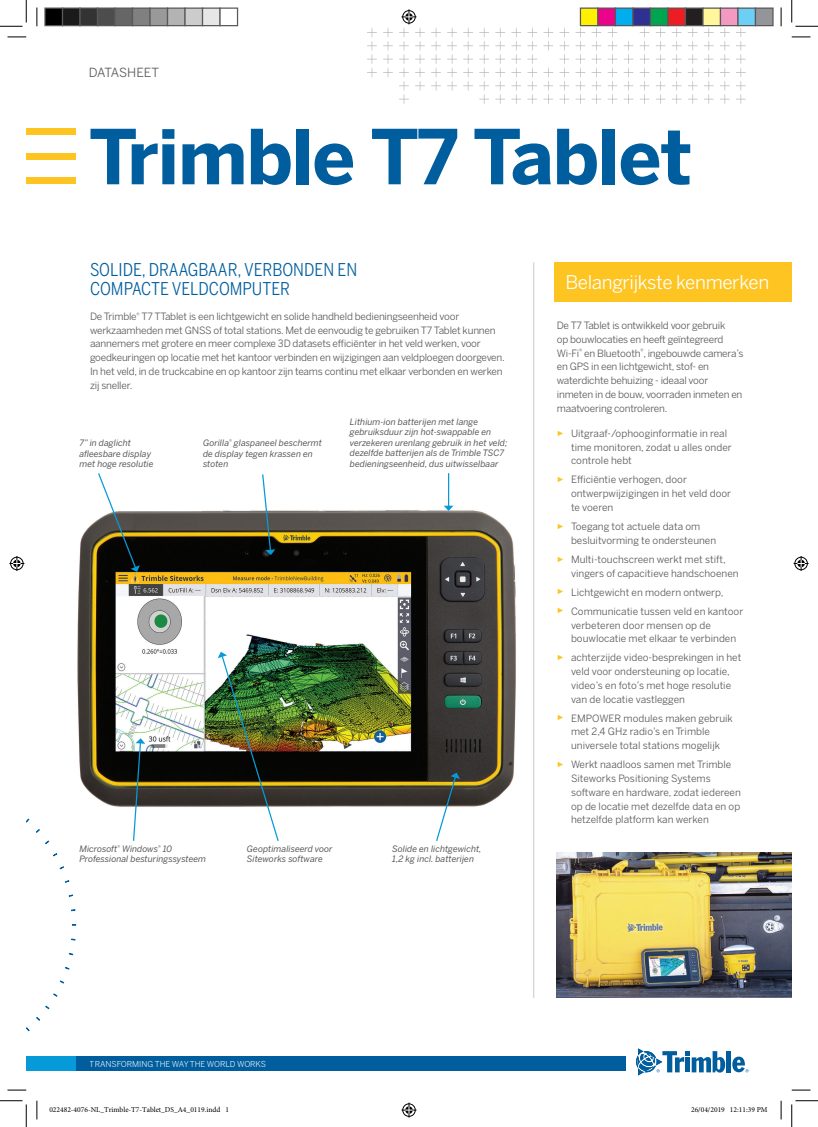
<style>
.page{position:relative;width:818px;height:1127px;background:#fff}
.page>*{position:absolute;margin:0;border:0;box-sizing:border-box;transform-origin:0 0}
.t1{font:700 75px "Benton Sans";letter-spacing:-.02em;color:#005e9e}
.t2{font:18.75px "Benton Sans";letter-spacing:-.02em;color:#fff}
.t3{font:17.5px/18.8px "Benton Sans Condensed";color:#005e9e}
.t4{font:12.5px "Benton Sans";letter-spacing:-.01em;color:#57585a}
.t5{font:10px/13.8px "Benton Sans";color:#57585a}
.t6{font:10px/13.8px "Benton Sans";letter-spacing:-.02em;color:#57585a}
.t7{font:italic 8.75px/10.5px "Benton Sans";color:#57585a}
.t8{font:8.12px "Benton Sans";letter-spacing:-.01em;color:#fff}
.t9{font:7.5px "Minion Pro";color:#000}
.s1{font-family:"Arial";font-size:7.5px;color:#fec422}
</style>
<div class="page">
<div style="left:26px;top:128px;width:50px;height:7px;background:#fec422"></div>
<div style="left:26px;top:153px;width:50px;height:7px;background:#fec422"></div>
<div style="left:26px;top:177px;width:50px;height:7px;background:#fec422"></div>
<div style="left:26px;top:1055px;width:598px;height:15px;background:#069ad9"></div>
<div style="left:76px;top:1055px;width:549px;height:15px;background:#005e9e"></div>
<div style="left:554px;top:262px;width:238px;height:39px;background:#fec422"></div>
<hr style="left:533px;top:262px;width:1px;height:735px;background:#d4d3d3">
<svg style="left:45px;top:1005px;width:5px;height:4px"></svg>
<svg style="left:26px;top:1027px;width:4px;height:4px"></svg>
<img style="left:77px;top:485px;width:439px;height:322px">
<svg style="left:261px;top:474px;width:14px;height:81px"></svg>
<hr style="left:448px;top:473px;width:1px;height:33px;background:#069ad9">
<svg style="left:444px;top:505px;width:9px;height:6px"></svg>
<svg style="left:97px;top:473px;width:43px;height:99px"></svg>
<svg style="left:132px;top:738px;width:13px;height:103px"></svg>
<img style="left:218px;top:651px;width:62px;height:190px">
<svg style="left:435px;top:772px;width:25px;height:69px"></svg>
<img style="left:556px;top:852px;width:235px;height:145px">
<svg style="left:8px;top:36px;width:18px;height:2px"></svg>
<svg style="left:792px;top:36px;width:18px;height:2px"></svg>
<svg style="left:8px;top:1089px;width:18px;height:1px"></svg>
<svg style="left:792px;top:1089px;width:18px;height:1px"></svg>
<svg style="left:36px;top:8px;width:2px;height:18px"></svg>
<svg style="left:36px;top:1100px;width:2px;height:19px"></svg>
<svg style="left:780px;top:8px;width:2px;height:18px"></svg>
<svg style="left:780px;top:1100px;width:2px;height:19px"></svg>
<svg style="left:0;top:0;width:27px;height:27px"></svg>
<svg style="left:0;top:1100px;width:27px;height:26px"></svg>
<svg style="left:791px;top:0;width:27px;height:27px"></svg>
<svg style="left:791px;top:1100px;width:27px;height:26px"></svg>
<svg style="left:367px;top:9px;width:379px;height:95px"></svg>
<svg style="left:401px;top:1102px;width:15px;height:15px"></svg>
<svg style="left:9px;top:556px;width:15px;height:15px"></svg>
<svg style="left:793px;top:556px;width:15px;height:15px"></svg>
<div style="left:45px;top:8px;width:18px;height:18px;background:#000"></div>
<div style="left:44px;top:8px;width:19px;height:18px;border:1px solid #595959"></div>
<div style="left:63px;top:8px;width:17px;height:18px;background:#1a1a1a"></div>
<div style="left:62px;top:8px;width:19px;height:18px;border:1px solid #595959"></div>
<div style="left:80px;top:8px;width:18px;height:18px;background:#333"></div>
<div style="left:79px;top:8px;width:19px;height:18px;border:1px solid #595959"></div>
<div style="left:98px;top:8px;width:17px;height:18px;background:#4d4d4d"></div>
<div style="left:97px;top:8px;width:19px;height:18px;border:1px solid #595959"></div>
<div style="left:115px;top:8px;width:18px;height:18px;background:#666"></div>
<div style="left:114px;top:8px;width:19px;height:18px;border:1px solid #595959"></div>
<div style="left:133px;top:8px;width:17px;height:18px;background:#808080"></div>
<div style="left:132px;top:8px;width:19px;height:18px;border:1px solid #595959"></div>
<div style="left:150px;top:8px;width:18px;height:18px;background:#999"></div>
<div style="left:149px;top:8px;width:19px;height:18px;border:1px solid #595959"></div>
<div style="left:168px;top:8px;width:17px;height:18px;background:#b3b3b3"></div>
<div style="left:167px;top:8px;width:19px;height:18px;border:1px solid #595959"></div>
<div style="left:185px;top:8px;width:18px;height:18px;background:#ccc"></div>
<div style="left:184px;top:8px;width:19px;height:18px;border:1px solid #595959"></div>
<div style="left:203px;top:8px;width:17px;height:18px;background:#e6e6e6"></div>
<div style="left:202px;top:8px;width:19px;height:18px;border:1px solid #595959"></div>
<div style="left:219px;top:8px;width:19px;height:18px;border:1px solid #595959"></div>
<div style="left:580px;top:8px;width:18px;height:18px;background:#fff101"></div>
<div style="left:580px;top:8px;width:18px;height:18px;border:1px solid #595959"></div>
<div style="left:598px;top:8px;width:17px;height:18px;background:#ed028c"></div>
<div style="left:597px;top:8px;width:19px;height:18px;border:1px solid #595959"></div>
<div style="left:615px;top:8px;width:18px;height:18px;background:#00aeef"></div>
<div style="left:615px;top:8px;width:18px;height:18px;border:1px solid #595959"></div>
<div style="left:633px;top:8px;width:17px;height:18px;background:#2e3092"></div>
<div style="left:632px;top:8px;width:19px;height:18px;border:1px solid #595959"></div>
<div style="left:650px;top:8px;width:18px;height:18px;background:#00a54f"></div>
<div style="left:650px;top:8px;width:18px;height:18px;border:1px solid #595959"></div>
<div style="left:668px;top:8px;width:17px;height:18px;background:#ee1d23"></div>
<div style="left:667px;top:8px;width:19px;height:18px;border:1px solid #595959"></div>
<div style="left:685px;top:8px;width:18px;height:18px;background:#231f20"></div>
<div style="left:685px;top:8px;width:18px;height:18px;border:1px solid #595959"></div>
<div style="left:703px;top:8px;width:17px;height:18px;background:#fff79a"></div>
<div style="left:702px;top:8px;width:19px;height:18px;border:1px solid #595959"></div>
<div style="left:720px;top:8px;width:18px;height:18px;background:#f499c2"></div>
<div style="left:720px;top:8px;width:18px;height:18px;border:1px solid #595959"></div>
<div style="left:738px;top:8px;width:17px;height:18px;background:#6bcff6"></div>
<div style="left:737px;top:8px;width:19px;height:18px;border:1px solid #595959"></div>
<div style="left:755px;top:8px;width:18px;height:18px;background:#939598"></div>
<div style="left:755px;top:8px;width:18px;height:18px;border:1px solid #595959"></div>
<svg style="left:636px;top:1048px;width:113px;height:28px"></svg>
<p class="t4" style="left:89px;top:65px;width:72px">DATASHEET</p>
<h1 class="t1" style="left:89px;top:110px;width:605px">Trimble T7 Tablet</h1>
<h3 class="t3" style="left:90px;top:260px;width:269px">SOLIDE, DRAAGBAAR, VERBONDEN EN<br>COMPACTE VELDCOMPUTER</h3>
<p class="t6" style="left:90px;top:309px;width:416px">De Trimble<sup>®</sup> T7 TTablet is een lichtgewicht en solide handheld bedieningseenheid voor werkzaamheden met GNSS of total stations. Met de eenvoudig te gebruiken T7 Tablet kunnen aannemers met grotere en meer complexe 3D datasets efficiënter in het veld werken, voor goedkeuringen op locatie met het kantoor verbinden en wijzigingen aan veldploegen doorgeven.<br>In het veld, in de truckcabine en op kantoor zijn teams continu met elkaar verbonden en werken zij sneller.</p>
<p class="t7" style="left:79px;top:437px;width:76px">7” in daglicht afleesbare display met hoge resolutie</p>
<p class="t7" style="left:203px;top:437px;width:121px">Gorilla<sup>®</sup> glaspaneel beschermt de display tegen krassen en stoten</p>
<p class="t7" style="left:350px;top:416px;width:159px">Lithium-ion batterijen met lange gebruiksduur zijn hot-swappable en verzekeren urenlang gebruik in het veld; dezelfde batterijen als de Trimble TSC7 bedieningseenheid, dus uitwisselbaar</p>
<p class="t7" style="left:80px;top:843px;width:128px">Microsoft<sup>®</sup> Windows<sup>®</sup> 10<br>Professional besturingssysteem</p>
<p class="t7" style="left:392px;top:843px;width:91px">Solide en lichtgewicht,<br>1,2 kg incl. batterijen</p>
<p class="t7" style="left:247px;top:843px;width:87px">Geoptimaliseerd voor<br>Siteworks software</p>
<h2 class="t2" style="left:565px;top:271px;width:205px">Belangrijkste kenmerken</h2>
<p class="t6" style="left:557px;top:318px;width:188px">De T7 Tablet is ontwikkeld voor gebruik<br>op bouwlocaties en heeft geïntegreerd Wi-Fi<sup>®</sup> en Bluetooth<sup>®</sup>, ingebouwde camera’s en GPS in een lichtgewicht, stof- en waterdichte behuizing - ideaal voor inmeten in de bouw, voorraden inmeten en maatvoering controleren.</p>
<p class="t5" style="left:571px;top:426px;width:162px;text-indent:-14px"><span class="s1">►</span> Uitgraaf-/ophooginformatie in real time monitoren, zodat u alles onder controle hebt</p>
<p class="t5" style="left:571px;top:472px;width:162px;text-indent:-14px"><span class="s1">►</span> Efficiëntie verhogen, door ontwerpwijzigingen in het veld door te voeren</p>
<p class="t5" style="left:571px;top:519px;width:147px;text-indent:-14px"><span class="s1">►</span> Toegang tot actuele data om besluitvorming te ondersteunen</p>
<p class="t5" style="left:571px;top:552px;width:169px;text-indent:-14px"><span class="s1">►</span> Multi-touchscreen werkt met stift, vingers of capacitieve handschoenen</p>
<p class="t5" style="left:557px;top:582px;width:188px;line-height:19.1px"><span class="s1">►</span> Lichtgewicht en modern ontwerp,<br><span class="s1">►</span> Communicatie tussen veld en kantoor</p>
<p class="t5" style="left:571px;top:618px;width:167px">verbeteren door mensen op de bouwlocatie met elkaar te verbinden</p>
<p class="t5" style="left:571px;top:650px;width:172px;text-indent:-14px"><span class="s1">►</span> achterzijde video-besprekingen in het veld voor ondersteuning op locatie, video’s en foto’s met hoge resolutie van de locatie vastleggen</p>
<p class="t5" style="left:571px;top:711px;width:163px;text-indent:-14px"><span class="s1">►</span> EMPOWER modules maken gebruik met 2,4 GHz radio’s en Trimble universele total stations mogelijk</p>
<p class="t5" style="left:571px;top:757px;width:171px;text-indent:-14px"><span class="s1">►</span> Werkt naadloos samen met Trimble Siteworks Positioning Systems software en hardware, zodat iedereen op de locatie met dezelfde data en op hetzelfde platform kan werken</p>
<p class="t8" style="left:90px;top:1058px;width:178px">TRANSFORMING THE WAY THE WORLD WORKS</p>
<p class="t9" style="left:49px;top:1104px;width:181px">022482-4076-NL_Trimble-T7-Tablet_DS_A4_0119.indd 1</p>
<p class="t9" style="left:691px;top:1104px;width:78px">26/04/2019 12:11:39 PM</p>
</div>
